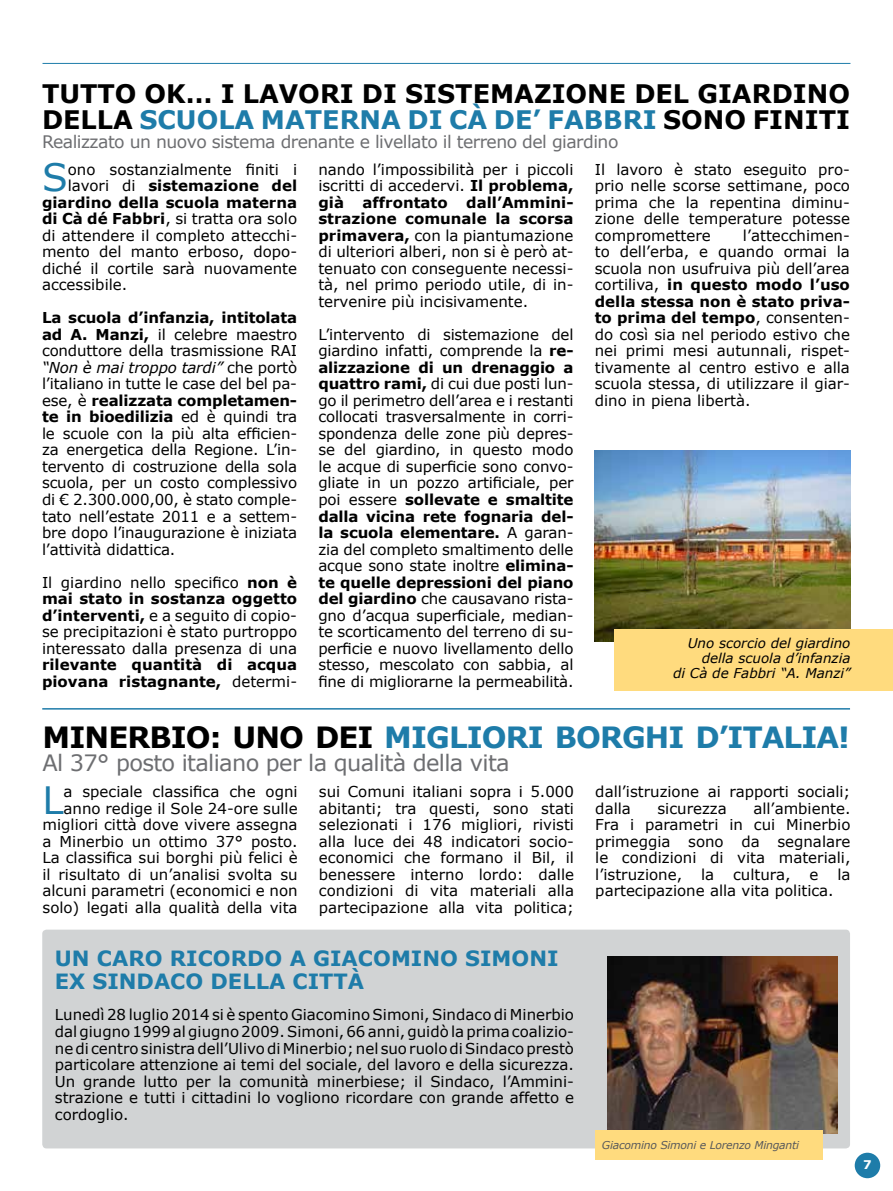
<style>
.page{position:relative;width:893px;height:1191px;background:#fff}
.page>*{position:absolute;margin:0;border:0;box-sizing:border-box;transform-origin:0 0}
.t1{font:37.65px "Verdana";color:#1e7ca9}
.t2{font:700 29.25px "Verdana";letter-spacing:-.03em;color:#1e7ca9}
.t3{font:700 25.5px/25.5px "Verdana";color:#000}
.t4{font:22.5px "Verdana";letter-spacing:-.03em;color:#6d6e71}
.t5{font:700 21px/22.5px "Verdana";color:#1e7ca9}
.t6{font:17.25px "Verdana";letter-spacing:-.03em;color:#6d6e71}
.t7{font:15px/16.5px "Verdana";color:#000;text-align:justify}
.t8{font:700 15px/16.5px "Verdana";color:#000}
.t9{font:italic 13.5px/15px "Verdana";color:#000;text-align:right}
.t10{font:700 12px "Verdana";color:#fff}
.t11{font:italic 10.8px "Verdana";letter-spacing:-.02em;color:#58595b}
.s1{color:#1e7ca9}
.s2{font-weight:400}
.s3{font-weight:700}
.s4{font-style:italic}
.s5{color:#000}
</style>
<div class="page">
<hr style="left:43px;top:63px;width:807px;height:1px;background:#1e7ca9">
<div style="left:42px;top:929px;width:808px;height:219px;background:#d1d3d4;border-radius:4px"></div>
<img style="left:595px;top:450px;width:255px;height:191px">
<hr style="left:42px;top:708px;width:808px;height:1px;background:#1e7ca9">
<img style="left:607px;top:956px;width:231px;height:177px">
<div style="left:595px;top:1130px;width:228px;height:30px;background:#ffdb7e"></div>
<div style="left:614px;top:629px;width:279px;height:61px;background:#ffdb7e"></div>
<div style="left:855px;top:1152px;width:25px;height:26px;background:#1e7ca9;border-radius:50%"></div>
<h3 class="t3" style="left:42px;top:80px;width:809px">TUTTO OK… I LAVORI DI SISTEMAZIONE DEL GIARDINO<br>DELLA <span class="s1">SCUOLA MATERNA DI CÀ DE’ FABBRI</span> SONO FINITI</h3>
<p class="t6" style="left:42px;top:131px;width:578px">Realizzato un nuovo sistema drenante e livellato il terreno del giardino</p>
<h1 class="t1" style="left:42px;top:154px;width:27px">S</h1>
<p class="t7" style="left:68px;top:161px;width:231px">ono sostanzialmente finiti i</p>
<p class="t8" style="left:68px;top:177px;width:231px"><span class="s2">lavori di</span> sistemazione del</p>
<p class="t8" style="left:42px;top:194px;width:257px">giardino della scuola materna</p>
<p class="t7" style="left:42px;top:210px;width:257px"><span class="s3">di Cà dé Fabbri</span>, si tratta ora solo</p>
<p class="t7" style="left:42px;top:227px;width:257px">di attendere il completo attecchi-</p>
<p class="t7" style="left:42px;top:243px;width:257px">mento del manto erboso, dopo-</p>
<p class="t7" style="left:42px;top:260px;width:257px">diché il cortile sarà nuovamente</p>
<p class="t7" style="left:42px;top:276px;width:87px">accessibile.</p>
<p class="t7" style="left:42px;top:309px;width:257px"><span class="s3">La scuola d’infanzia, intitolata ad A. Manzi,</span> il celebre maestro conduttore della trasmissione RAI <span class="s4">“Non è mai troppo tardi”</span> che portò l’italiano in tutte le case del bel pa&shy;ese, è <span class="s3">realizzata completamen&shy;te in bioedilizia</span> ed è quindi tra le scuole con la più alta efficien&shy;za energetica della Regione. L’in&shy;tervento di costruzione della sola scuola, per un costo complessivo di € 2.300.000,00, è stato comple&shy;tato nell’estate 2011 e a settem&shy;bre dopo l’inaugurazione è iniziata l’attività didattica.</p>
<p class="t7" style="left:42px;top:573px;width:257px">Il giardino nello specifico <span class="s3">non è mai stato in sostanza oggetto d’interventi,</span> e a seguito di copio&shy;se precipitazioni è stato purtroppo interessato dalla presenza di una</p>
<p class="t8" style="left:42px;top:656px;width:257px">rilevante quantità di acqua piovana ristagnante, <span class="s2">determi-</span></p>
<p class="t7" style="left:318px;top:161px;width:257px">nando l’impossibilità per i piccoli iscritti di accedervi. <span class="s3">Il problema, già affrontato dall’Ammini&shy;strazione comunale la scorsa primavera,</span> con la piantumazione di ulteriori alberi, non si è però at&shy;tenuato con conseguente necessi&shy;tà, nel primo periodo utile, di in&shy;tervenire più incisivamente.</p>
<p class="t7" style="left:318px;top:326px;width:257px">L’intervento di sistemazione del giardino infatti, comprende la <span class="s3">re&shy;alizzazione di un drenaggio a quattro rami,</span> di cui due posti lun&shy;go il perimetro dell’area e i restanti collocati trasversalmente in corri&shy;spondenza delle zone più depres&shy;se del giardino, in questo modo le acque di superficie sono convo&shy;gliate in un pozzo artificiale, per poi essere <span class="s3">sollevate e smaltite dalla vicina rete fognaria del&shy;la scuola elementare.</span> A garan&shy;zia del completo smaltimento delle acque sono state inoltre <span class="s3">elimina&shy;te quelle depressioni del piano del giardino</span> che causavano rista&shy;gno d’acqua superficiale, median&shy;te scorticamento del terreno di su&shy;perficie e nuovo livellamento dello stesso, mescolato con sabbia, al fine di migliorarne la permeabilità.</p>
<p class="t7" style="left:595px;top:161px;width:257px">Il lavoro è stato eseguito pro&shy;prio nelle scorse settimane, poco prima che la repentina diminu&shy;zione delle temperature potesse compromettere</p>
<p class="t7" style="left:595px;top:227px;width:257px;text-indent:148px">l’attecchimen&shy;to dell’erba, e quando ormai la scuola non usufruiva più dell’area cortiliva, <span class="s3">in questo modo l’uso della stessa non è stato priva&shy;to prima del tempo</span>, consenten&shy;do così sia nel periodo estivo che nei primi mesi autunnali, rispet&shy;tivamente al centro estivo e alla scuola stessa, di utilizzare il giar&shy;dino in piena libertà.</p>
<p class="t9" style="left:673px;top:635px;width:179px">Uno scorcio del giardino della scuola d’infanzia<br>di Cà de Fabbri “A. Manzi”</p>
<h2 class="t2" style="left:43px;top:718px;width:809px"><span class="s5">MINERBIO: UNO DEI</span> MIGLIORI BORGHI D’ITALIA!</h2>
<h3 class="t4" style="left:43px;top:748px;width:469px">Al 37° posto italiano per la qualità della vita</h3>
<p class="t7" style="left:43px;top:783px;width:257px;text-align:right">a speciale classifica che ogni anno redige il Sole 24-ore sulle migliori città dove vivere assegna a Minerbio un ottimo 37° posto.<br>La classifica sui borghi più felici è il risultato di un’analisi svolta su alcuni parametri (economici e non solo) legati alla qualità della vita</p>
<p class="t7" style="left:319px;top:783px;width:257px">sui Comuni italiani sopra i 5.000 abitanti; tra questi, sono stati selezionati i 176 migliori, rivisti alla luce dei 48 indicatori socio&shy;economici che formano il Bil, il benessere interno lordo: dalle condizioni di vita materiali alla partecipazione alla vita politica;</p>
<p class="t7" style="left:595px;top:783px;width:257px">dall’istruzione ai rapporti sociali; dalla</p>
<h1 class="t1" style="left:43px;top:776px;width:22px">L</h1>
<p class="t7" style="left:595px;top:799px;width:257px;text-indent:158px">all’ambiente.<br>Fra i parametri in cui Minerbio primeggia sono da segnalare le condizioni di vita materiali, l’istruzione,</p>
<p class="t7" style="left:657px;top:799px;width:71px">sicurezza</p>
<p class="t7" style="left:701px;top:865px;width:15px">la</p>
<p class="t7" style="left:733px;top:865px;width:59px">cultura,</p>
<p class="t7" style="left:809px;top:865px;width:10px">e</p>
<p class="t7" style="left:837px;top:865px;width:15px">la</p>
<p class="t7" style="left:595px;top:882px;width:240px">partecipazione alla vita politica.</p>
<h3 class="t5" style="left:55px;top:947px;width:505px">UN CARO RICORDO A GIACOMINO SIMONI<br>EX SINDACO DELLA CITTÀ</h3>
<p class="t7" style="left:55px;top:1006px;width:521px">Lunedì 28 luglio 2014 si è spento Giacomino Simoni, Sindaco di Minerbio dal giugno 1999 al giugno 2009. Simoni, 66 anni, guidò la prima coalizio&shy;ne di centro sinistra dell’Ulivo di Minerbio; nel suo ruolo di Sindaco prestò particolare attenzione ai temi del sociale, del lavoro e della sicurezza.<br>Un grande lutto per la comunità minerbiese; il Sindaco, l’Ammini&shy;strazione e tutti i cittadini lo vogliono ricordare con grande affetto e cordoglio.</p>
<p class="t11" style="left:602px;top:1138px;width:199px">Giacomino Simoni e Lorenzo Minganti</p>
<p class="t10" style="left:863px;top:1157px;width:10px">7</p>
</div>
